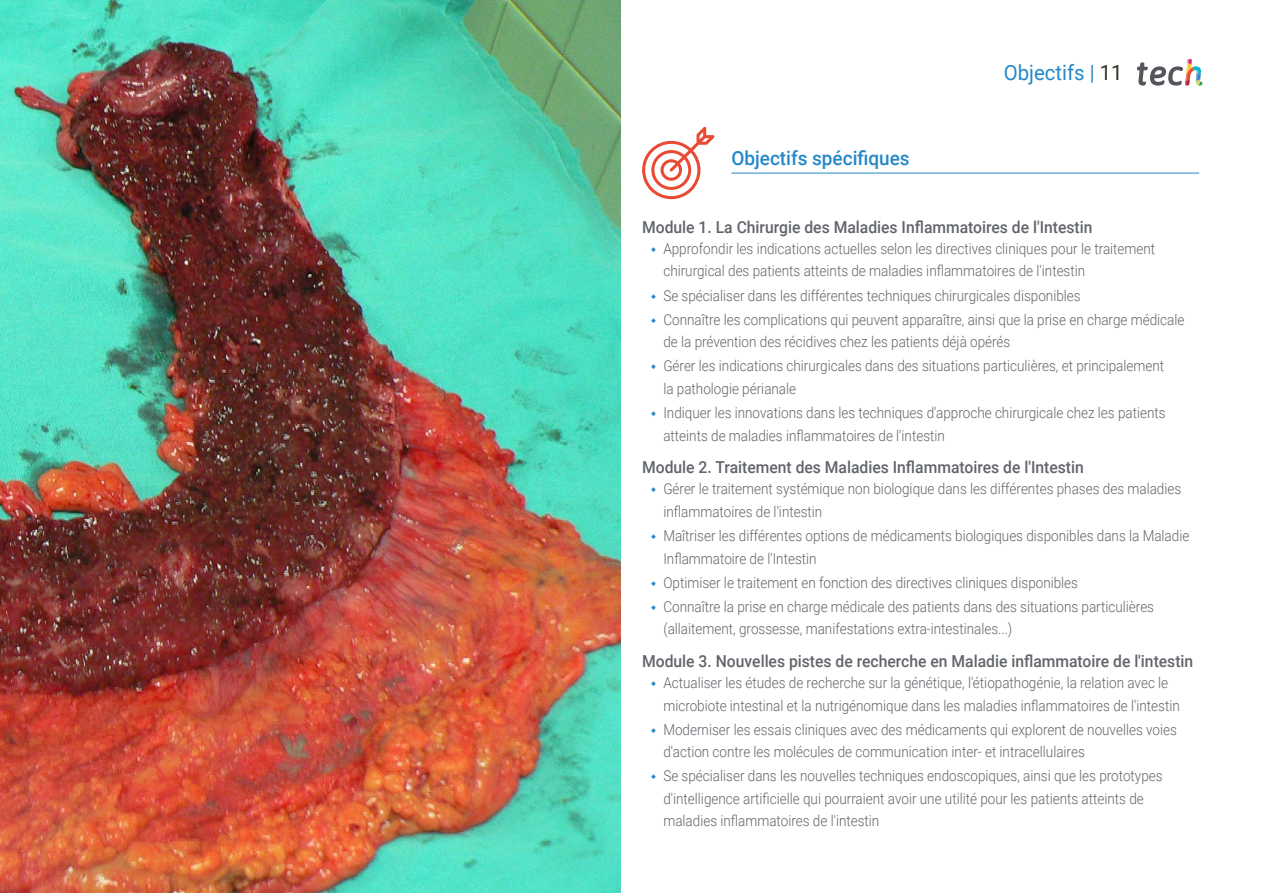
<style>
.page{position:relative;width:1263px;height:893px;background:#fff}
.page>*{position:absolute;margin:0;border:0;box-sizing:border-box;transform-origin:0 0}
.t1{font:21px "Roboto";color:#2488c9}
.t2{font:500 19.5px "Roboto";color:#2488c9}
.t3{font:500 16.5px "Roboto";color:#61646a;scale:.95 1}
.t4{font:300 15px/22.5px "Roboto";color:#61646a;scale:.9 1}
.s1{color:#312e20}
</style>
<div class="page">
<hr style="left:731px;top:173px;width:468px;height:1px;background:#2488c9">
<svg style="left:642px;top:127px;width:72px;height:72px"></svg>
<svg style="left:1137px;top:59px;width:65px;height:27px"></svg>
<img style="left:0;top:0;width:621px;height:893px">
<h2 class="t2" style="left:731px;top:144px;width:180px">Objectifs spécifiques</h2>
<h1 class="t1" style="left:1004px;top:57px;width:120px">Objectifs | <span class="s1">11</span></h1>
<p class="t3" style="left:642px;top:215px;width:476px">Module 1. La Chirurgie des Maladies Inflammatoires de l'Intestin</p>
<p class="t4" style="left:663px;top:237px;width:548px">Approfondir les indications actuelles selon les directives cliniques pour le traitement chirurgical des patients atteints de maladies inflammatoires de l'intestin</p>
<p class="t4" style="left:663px;top:283px;width:580px;line-height:24.2px">Se spécialiser dans les différentes techniques chirurgicales disponibles<br>Connaître les complications qui peuvent apparaître, ainsi que la prise en charge médicale</p>
<p class="t4" style="left:663px;top:329px;width:558px;line-height:24.2px">de la prévention des récidives chez les patients déjà opérés<br>Gérer les indications chirurgicales dans des situations particulières, et principalement</p>
<p class="t4" style="left:663px;top:376px;width:560px;line-height:24.2px">la pathologie périanale<br>Indiquer les innovations dans les techniques d'approche chirurgicale chez les patients</p>
<p class="t4" style="left:663px;top:423px;width:314px">atteints de maladies inflammatoires de l'intestin</p>
<p class="t3" style="left:642px;top:456px;width:466px">Module 2. Traitement des Maladies Inflammatoires de l'Intestin</p>
<p class="t4" style="left:663px;top:477px;width:577px">Gérer le traitement systémique non biologique dans les différentes phases des maladies inflammatoires de l'intestin</p>
<p class="t4" style="left:663px;top:524px;width:586px">Maîtriser les différentes options de médicaments biologiques disponibles dans la Maladie<br>Inflammatoire de l'Intestin</p>
<p class="t4" style="left:663px;top:570px;width:547px;line-height:24.2px">Optimiser le traitement en fonction des directives cliniques disponibles<br>Connaître la prise en charge médicale des patients dans des situations particulières</p>
<p class="t4" style="left:663px;top:617px;width:389px">(allaitement, grossesse, manifestations extra-intestinales...)</p>
<p class="t3" style="left:642px;top:649px;width:582px">Module 3. Nouvelles pistes de recherche en Maladie inflammatoire de l'intestin</p>
<p class="t4" style="left:663px;top:671px;width:575px">Actualiser les études de recherche sur la génétique, l'étiopathogénie, la relation avec le microbiote intestinal et la nutrigénomique dans les maladies inflammatoires de l'intestin</p>
<p class="t4" style="left:663px;top:718px;width:572px">Moderniser les essais cliniques avec des médicaments qui explorent de nouvelles voies d'action contre les molécules de communication inter- et intracellulaires</p>
<p class="t4" style="left:663px;top:764px;width:556px">Se spécialiser dans les nouvelles techniques endoscopiques, ainsi que les prototypes d'intelligence artificielle qui pourraient avoir une utilité pour les patients atteints de maladies inflammatoires de l'intestin</p>
</div>
